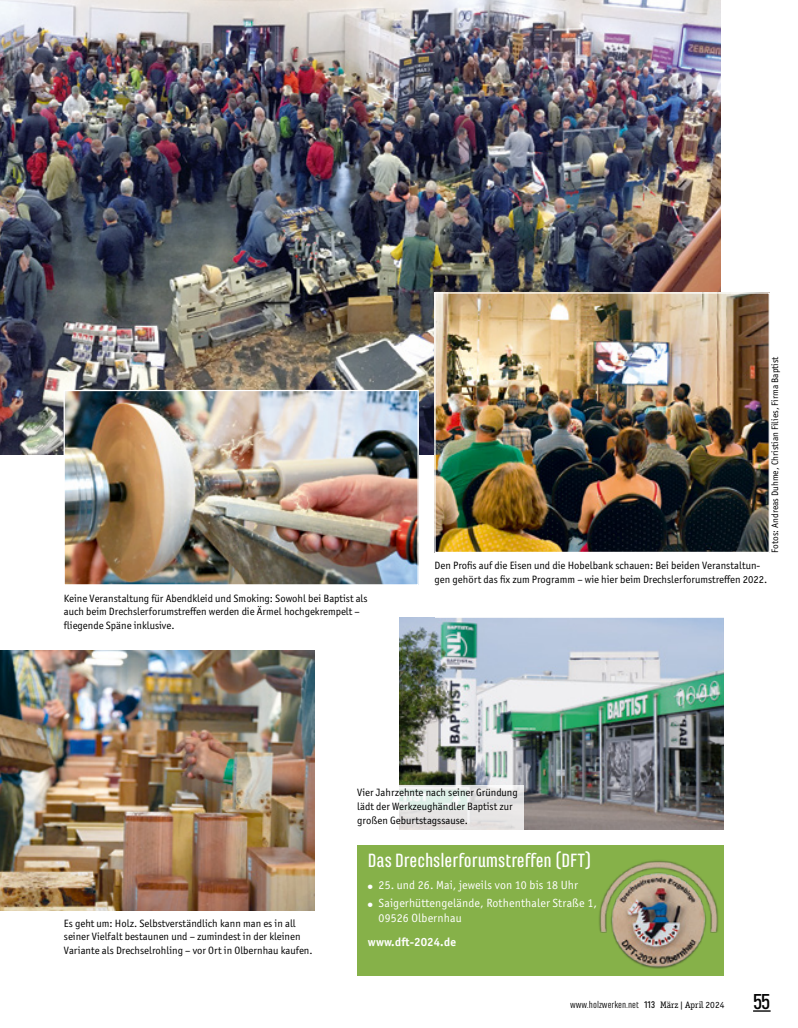
<style>
.page{position:relative;width:798px;height:1028px;background:#fff}
.page>*{position:absolute;margin:0;border:0;box-sizing:border-box;transform-origin:0 0}
.t1{font:500 22.5px "Marianina FY";color:#000}
.spezial_kasten_ues_w{font:500 20px "Marianina FY";color:#fff}
.t2{font:11.88px/15px "Officina Sans ITC Pro";letter-spacing:.01em;color:#fff}
.spezial_kasten_gt_we{font:700 11.88px "Officina Sans ITC Pro";letter-spacing:.01em;color:#fff}
.spezial_bu{font:10.62px/13.8px "Officina Sans ITC Pro";color:#000}
.t3{font:10px "Marianina FY";color:#000}
.spezial_fotonachweis{font:9.38px "Officina Sans ITC Pro";color:#000}
.s1{font-weight:500}
.s2{font-family:"Officina Serif ITC Pro";font-size:9.38px}
</style>
<div class="page">
<svg style="left:753px;top:1010px;width:17px;height:1px"></svg>
<img style="left:399px;top:618px;width:324px;height:211px">
<img style="left:0;top:650px;width:314px;height:260px">
<img style="left:0;top:0;width:719px;height:454px">
<svg style="left:399px;top:785px;width:125px;height:45px;background:#e4e6e4"></svg>
<div style="left:357px;top:845px;width:366px;height:130px;background:#86b149"></div>
<img style="left:599px;top:860px;width:119px;height:108px">
<img style="left:436px;top:294px;width:331px;height:257px">
<div style="left:434px;top:292px;width:335px;height:261px;border:1px solid #fff"></div>
<img style="left:66px;top:392px;width:350px;height:191px">
<div style="left:64px;top:390px;width:354px;height:195px;border:1px solid #fff"></div>
<p class="spezial_fotonachweis" style="left:769px;top:553px;width:198px;rotate:-90deg">Fotos: Andreas Duhme, Christian Filies, Firma Baptist</p>
<p class="spezial_bu" style="left:64px;top:591px;width:305px">Keine Veranstaltung für Abendkleid und Smoking: Sowohl bei Baptist als auch beim Drechslerforumstreffen werden die Ärmel hochgekrempelt – fliegende Späne inklusive.</p>
<p class="spezial_bu" style="left:434px;top:558px;width:334px">Den Profis auf die Eisen und die Hobelbank schauen: Bei beiden Veranstaltun&shy;gen gehört das fix zum Programm – wie hier beim Drechslerforumstreffen 2022.</p>
<p class="spezial_bu" style="left:64px;top:916px;width:250px">Es geht um: Holz. Selbstverständlich kann man es in all seiner Vielfalt bestaunen und – zumindest in der kleinen<br>Variante als Drechselrohling – vor Ort in Olbernhau kaufen.</p>
<p class="spezial_bu" style="left:357px;top:785px;width:162px">Vier Jahrzehnte nach seiner Gründung lädt der Werkzeughändler Baptist zur großen Geburtstagssause.</p>
<p class="spezial_kasten_ues_w" style="left:368px;top:850px;width:225px">Das Drechslerforumstreffen (DFT)</p>
<p class="t2" style="left:368px;top:877px;width:211px">● 25. und 26. Mai, jeweils von 10 bis 18 Uhr</p>
<p class="t2" style="left:378px;top:895px;width:220px;text-indent:-11px">● Saigerhüttengelände, Rothenthaler Straße 1,<br>09526 Olbernhau</p>
<p class="spezial_kasten_gt_we" style="left:368px;top:934px;width:90px">www.dft-2024.de</p>
<p class="t3" style="left:570px;top:999px;width:156px">www.holzwerken.net <span class="s1">113</span> <span class="s2">März | April 2024</span></p>
<h1 class="t1" style="left:752px;top:988px;width:19px">55</h1>
</div>
